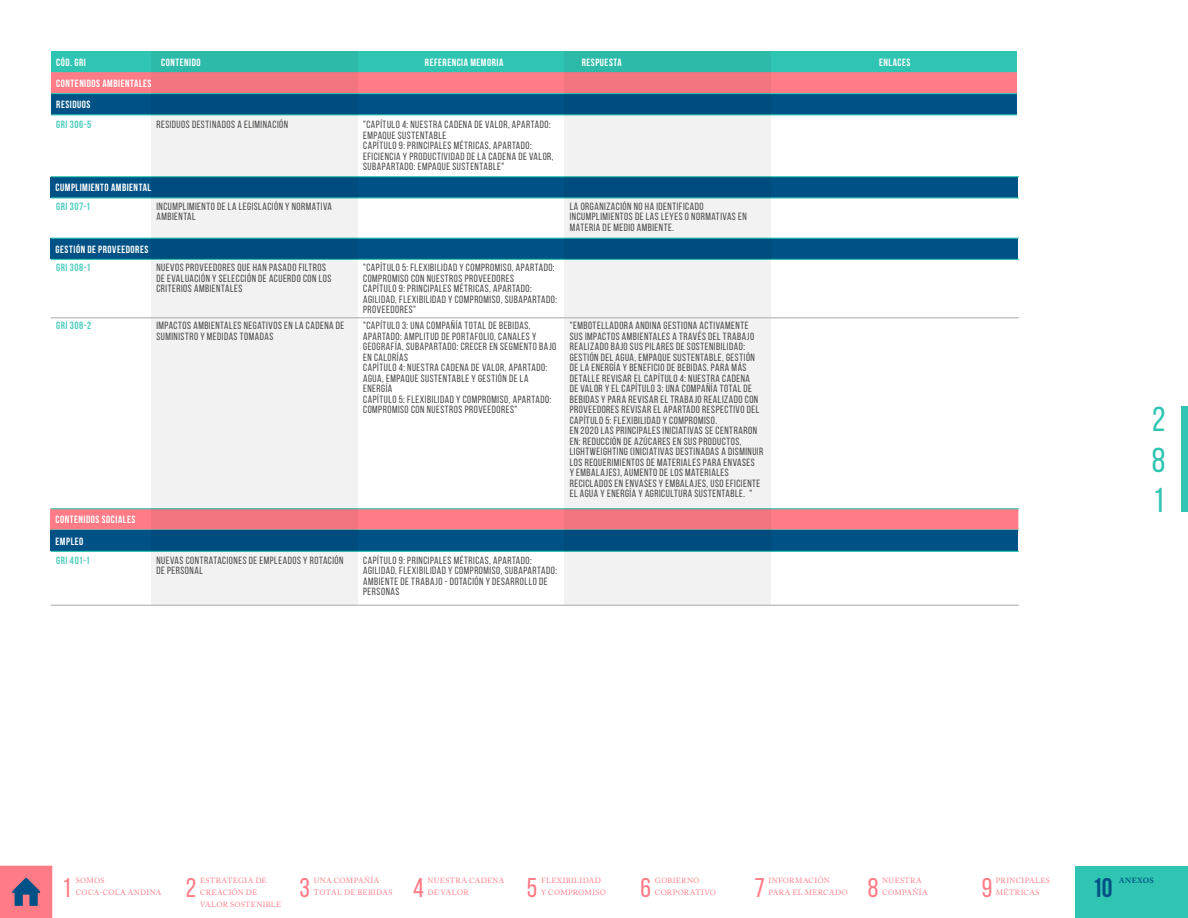
<style>
.page{position:relative;width:1188px;height:918px;background:#fff}
.page>*{position:absolute;margin:0;border:0;box-sizing:border-box;transform-origin:0 0}
.t1{font:34.5px/40.7px "Bebas Neue";color:#30c5b2;text-align:justify}
.t2{font:27px "Bebas Neue";color:#ff7b86}
.t3{font:700 27px "Bebas Neue";color:#005185}
.t4{font:10.5px/10.5px "Bebas Neue";letter-spacing:.05em;color:#4a4a49}
.t5{font:700 10.5px/21.3px "Bebas Neue";letter-spacing:.05em;color:#fff}
.t6{font:700 10.5px "Bebas Neue";letter-spacing:.05em;color:#4fcebd}
.t7{font:7.5px/12px "Adobe Caslon Pro";letter-spacing:.035em;color:#ff7b86}
.t8{font:7.5px "Adobe Caslon Pro";letter-spacing:.055em;color:#ff7b86}
.t9{font:700 7.5px "Adobe Caslon Pro";letter-spacing:.06em;color:#005185}
</style>
<div class="page">
<div style="left:0;top:866px;width:52px;height:52px;background:#ff7b86"></div>
<svg style="left:12px;top:878px;width:28px;height:28px"></svg>
<div style="left:1076px;top:866px;width:112px;height:52px;background:#30c5b2"></div>
<div style="left:1182px;top:406px;width:6px;height:106px;background:#30c5b2"></div>
<div style="left:51px;top:51px;width:966px;height:21px;background:#30c5b2"></div>
<div style="left:51px;top:72px;width:966px;height:22px;background:#ff7b86;border:1px solid #ff7b86"></div>
<div style="left:51px;top:94px;width:966px;height:20px;background:#005185"></div>
<hr style="left:51px;top:93px;width:966px;height:1px;background:#30c5b2">
<hr style="left:51px;top:114px;width:966px;height:1px;background:#30c5b2">
<div style="left:50px;top:509px;width:968px;height:21px;background:#ff7b86;border:1px solid #ff7b86"></div>
<hr style="left:51px;top:508px;width:968px;height:1px;background:#30c5b2">
<hr style="left:51px;top:529px;width:968px;height:2px;background:#30c5b2">
<div style="left:51px;top:531px;width:967px;height:20px;background:#005185"></div>
<hr style="left:51px;top:551px;width:968px;height:1px;background:#30c5b2">
<div style="left:51px;top:177px;width:967px;height:20px;background:#005185"></div>
<hr style="left:51px;top:176px;width:968px;height:1px;background:#30c5b2">
<hr style="left:51px;top:197px;width:968px;height:2px;background:#30c5b2">
<div style="left:51px;top:239px;width:967px;height:20px;background:#005185"></div>
<hr style="left:51px;top:238px;width:968px;height:1px;background:#30c5b2">
<hr style="left:51px;top:259px;width:968px;height:1px;background:#30c5b2">
<svg style="left:151px;top:51px;width:207px;height:554px;fill:#f2f2f2"></svg>
<svg style="left:564px;top:51px;width:207px;height:554px;fill:#f2f2f2"></svg>
<hr style="left:51px;top:317px;width:968px;height:1px;background:#b3b2b2">
<hr style="left:51px;top:605px;width:968px;height:1px;background:#b3b2b2">
<p class="t5" style="left:56px;top:52px;width:31px">CÓD. GRI</p>
<p class="t5" style="left:161px;top:52px;width:41px">CONTENIDO</p>
<p class="t5" style="left:425px;top:52px;width:80px">REFERENCIA MEMORIA</p>
<p class="t5" style="left:582px;top:52px;width:42px">RESPUESTA</p>
<p class="t5" style="left:879px;top:52px;width:33px">ENLACES</p>
<p class="t5" style="left:56px;top:73px;width:97px">CONTENIDOS AMBIENTALES<br>RESIDUOS</p>
<p class="t6" style="left:56px;top:119px;width:37px">GRI 306-5</p>
<p class="t4" style="left:156px;top:120px;width:133px">RESIDUOS DESTINADOS A ELIMINACIÓN</p>
<p class="t4" style="left:363px;top:120px;width:192px">"CAPÍTULO 4: NUESTRA CADENA DE VALOR, APARTADO:<br>EMPAQUE SUSTENTABLE<br>CAPÍTULO 9: PRINCIPALES MÉTRICAS, APARTADO:<br>EFICIENCIA Y PRODUCTIVIDAD DE LA CADENA DE VALOR, SUBAPARTADO: EMPAQUE SUSTENTABLE"</p>
<p class="t5" style="left:56px;top:177px;width:97px">CUMPLIMIENTO AMBIENTAL</p>
<p class="t6" style="left:56px;top:200px;width:36px">GRI 307-1</p>
<p class="t4" style="left:156px;top:201px;width:177px">INCUMPLIMIENTO DE LA LEGISLACIÓN Y NORMATIVA<br>AMBIENTAL</p>
<p class="t4" style="left:570px;top:201px;width:178px">LA ORGANIZACIÓN NO HA IDENTIFICADO<br>INCUMPLIMIENTOS DE LAS LEYES O NORMATIVAS EN<br>MATERIA DE MEDIO AMBIENTE.</p>
<p class="t5" style="left:56px;top:238px;width:94px">GESTIÓN DE PROVEEDORES</p>
<p class="t6" style="left:56px;top:262px;width:36px">GRI 308-1</p>
<p class="t6" style="left:56px;top:320px;width:37px">GRI 308-2</p>
<p class="t4" style="left:156px;top:262px;width:176px">NUEVOS PROVEEDORES QUE HAN PASADO FILTROS<br>DE EVALUACIÓN Y SELECCIÓN DE ACUERDO CON LOS<br>CRITERIOS AMBIENTALES</p>
<p class="t4" style="left:156px;top:320px;width:190px">IMPACTOS AMBIENTALES NEGATIVOS EN LA CADENA DE<br>SUMINISTRO Y MEDIDAS TOMADAS</p>
<p class="t4" style="left:363px;top:262px;width:195px">"CAPÍTULO 5: FLEXIBILIDAD Y COMPROMISO, APARTADO:<br>COMPROMISO CON NUESTROS PROVEEDORES<br>CAPÍTULO 9: PRINCIPALES MÉTRICAS, APARTADO:<br>AGILIDAD, FLEXIBILIDAD Y COMPROMISO, SUBAPARTADO:<br>PROVEEDORES"</p>
<p class="t4" style="left:363px;top:320px;width:195px">"CAPÍTULO 3: UNA COMPAÑÍA TOTAL DE BEBIDAS, APARTADO: AMPLITUD DE PORTAFOLIO, CANALES Y GEOGRAFÍA, SUBAPARTADO: CRECER EN SEGMENTO BAJO EN CALORÍAS<br>CAPÍTULO 4: NUESTRA CADENA DE VALOR, APARTADO:<br>AGUA, EMPAQUE SUSTENTABLE Y GESTIÓN DE LA ENERGÍA<br>CAPÍTULO 5: FLEXIBILIDAD Y COMPROMISO, APARTADO:<br>COMPROMISO CON NUESTROS PROVEEDORES"</p>
<p class="t4" style="left:570px;top:320px;width:195px">"EMBOTELLADORA ANDINA GESTIONA ACTIVAMENTE SUS IMPACTOS AMBIENTALES A TRAVÉS DEL TRABAJO REALIZADO BAJO SUS PILARES DE SOSTENIBILIDAD:<br>GESTIÓN DEL AGUA, EMPAQUE SUSTENTABLE, GESTIÓN DE LA ENERGÍA Y BENEFICIO DE BEBIDAS. PARA MÁS DETALLE REVISAR EL CAPÍTULO 4: NUESTRA CADENA<br>DE VALOR Y EL CAPÍTULO 3: UNA COMPAÑÍA TOTAL DE BEBIDAS Y PARA REVISAR EL TRABAJO REALIZADO CON PROVEEDORES REVISAR EL APARTADO RESPECTIVO DEL CAPÍTULO 5: FLEXIBILIDAD Y COMPROMISO.<br>EN 2020 LAS PRINCIPALES INICIATIVAS SE CENTRARON EN: REDUCCIÓN DE AZÚCARES EN SUS PRODUCTOS, LIGHTWEIGHTING (INICIATIVAS DESTINADAS A DISMINUIR LOS REQUERIMIENTOS DE MATERIALES PARA ENVASES<br>Y EMBALAJES), AUMENTO DE LOS MATERIALES RECICLADOS EN ENVASES Y EMBALAJES, USO EFICIENTE EL AGUA Y ENERGÍA Y AGRICULTURA SUSTENTABLE. "</p>
<p class="t5" style="left:56px;top:509px;width:81px">CONTENIDOS SOCIALES<br>EMPLEO</p>
<p class="t6" style="left:56px;top:555px;width:35px">GRI 401-1</p>
<p class="t4" style="left:156px;top:555px;width:189px">NUEVAS CONTRATACIONES DE EMPLEADOS Y ROTACIÓN<br>DE PERSONAL</p>
<p class="t4" style="left:363px;top:555px;width:195px">CAPÍTULO 9: PRINCIPALES MÉTRICAS, APARTADO:<br>AGILIDAD, FLEXIBILIDAD Y COMPROMISO, SUBAPARTADO:<br>AMBIENTE DE TRABAJO - DOTACIÓN Y DESARROLLO DE PERSONAS</p>
<h1 class="t1" style="left:1152px;top:398px;width:13px">2<br>2<br>2</h1>
<p class="t7" style="left:76px;top:875px;width:30px">SOMOS</p>
<h2 class="t2" style="left:62px;top:873px;width:11px">1</h2>
<p class="t7" style="left:76px;top:887px;width:87px">COCA-COLA ANDINA</p>
<h2 class="t2" style="left:186px;top:873px;width:12px">2</h2>
<p class="t8" style="left:314px;top:877px;width:67px">UNA COMPAÑÍA</p>
<p class="t7" style="left:200px;top:875px;width:83px">ESTRATEGIA DE<br>CREACIÓN DE<br>VALOR SOSTENIBLE</p>
<h2 class="t2" style="left:300px;top:873px;width:12px">3</h2>
<p class="t7" style="left:314px;top:887px;width:80px">TOTAL DE BEBIDAS</p>
<p class="t7" style="left:427px;top:875px;width:78px">NUESTRA CADENA</p>
<h2 class="t2" style="left:413px;top:873px;width:12px">4</h2>
<p class="t7" style="left:427px;top:887px;width:43px">DE VALOR</p>
<p class="t7" style="left:541px;top:875px;width:61px">FLEXIBILIDAD</p>
<h2 class="t2" style="left:527px;top:873px;width:12px">5</h2>
<p class="t7" style="left:541px;top:887px;width:66px">Y COMPROMISO</p>
<h2 class="t2" style="left:641px;top:873px;width:12px">6</h2>
<p class="t7" style="left:655px;top:887px;width:62px">CORPORATIVO</p>
<p class="t7" style="left:655px;top:875px;width:46px">GOBIERNO</p>
<p class="t7" style="left:769px;top:875px;width:63px">INFORMACIÓN</p>
<h2 class="t2" style="left:754px;top:873px;width:12px">7</h2>
<p class="t7" style="left:769px;top:887px;width:81px">PARA EL MERCADO</p>
<p class="t8" style="left:882px;top:877px;width:41px">NUESTRA</p>
<h2 class="t2" style="left:868px;top:873px;width:12px">8</h2>
<p class="t8" style="left:882px;top:889px;width:47px">COMPAÑÍA</p>
<p class="t7" style="left:996px;top:875px;width:56px">PRINCIPALES</p>
<h2 class="t2" style="left:982px;top:873px;width:12px">9</h2>
<p class="t7" style="left:996px;top:887px;width:45px">MÉTRICAS</p>
<p class="t9" style="left:1119px;top:877px;width:36px">ANEXOS</p>
<h2 class="t3" style="left:1092px;top:873px;width:22px">10</h2>
</div>
